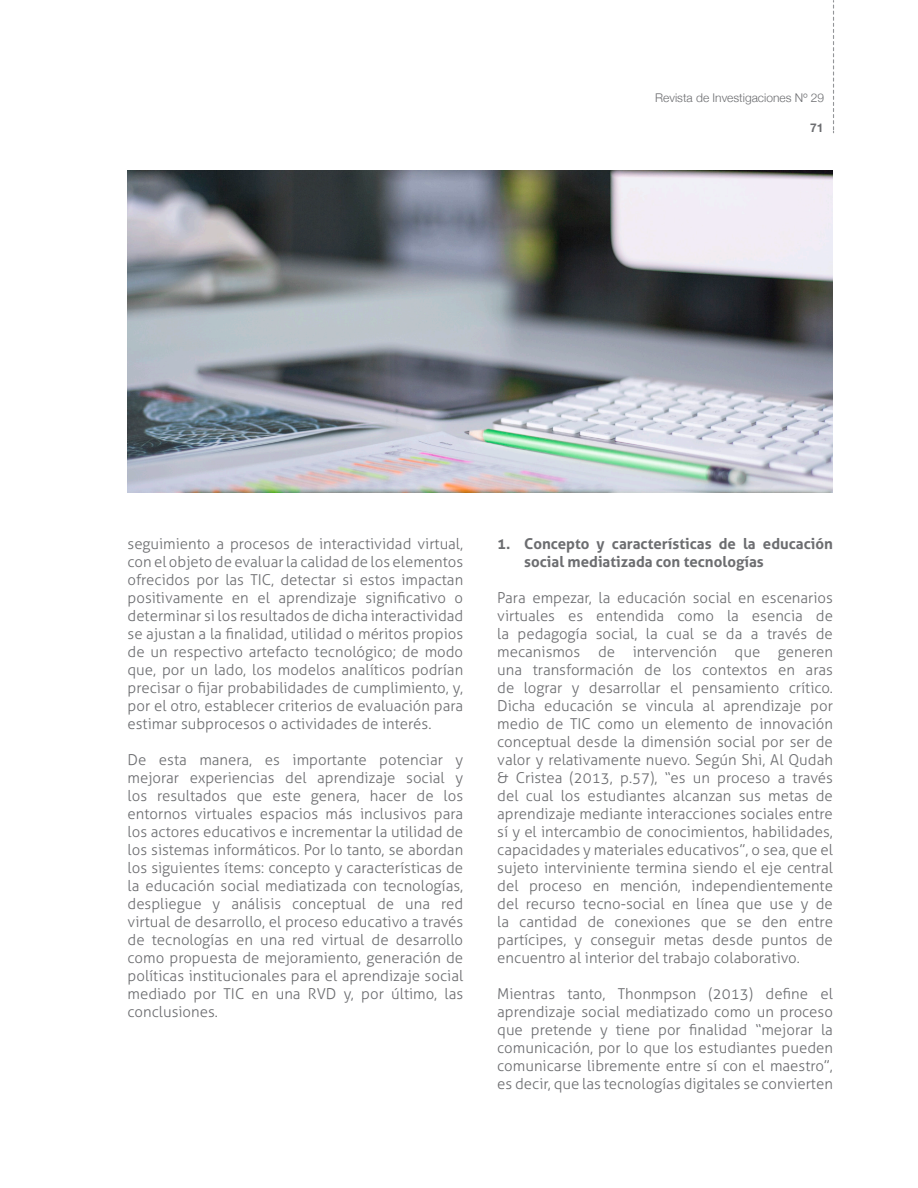
<style>
.page{position:relative;width:918px;height:1188px;background:#fff}
.page>*{position:absolute;margin:0;border:0;box-sizing:border-box;transform-origin:0 0}
.t1{font:300 15px/18px "Aller";color:#6c6d70;text-align:justify}
.t2{font:700 15px/18px "Aller";color:#6c6d70}
.t3{font:300 12px "Helvetica Neue";color:#6c6d70}
.t4{font:700 12px "Helvetica Neue";color:#6c6d70}
</style>
<div class="page">
<img style="left:128px;top:170px;width:705px;height:322px">
<svg style="left:833px;top:1px;width:1px;height:132px"></svg>
<p class="t3" style="left:655px;top:88px;width:170px">Revista de Investigaciones Nº 29</p>
<p class="t4" style="left:810px;top:118px;width:15px">71</p>
<p class="t1" style="left:128px;top:535px;width:337px">seguimiento a procesos de interactividad virtual, con el objeto de evaluar la calidad de los elementos ofrecidos por las TIC, detectar si estos impactan positivamente en el aprendizaje significativo o determinar si los resultados de dicha interactividad se ajustan a la finalidad, utilidad o méritos propios de un respectivo artefacto tecnológico; de modo que, por un lado, los modelos analíticos podrían precisar o fijar probabilidades de cumplimiento, y, por el otro, establecer criterios de evaluación para estimar subprocesos o actividades de interés.</p>
<p class="t1" style="left:128px;top:751px;width:337px">De esta manera, es importante potenciar y mejorar experiencias del aprendizaje social y los resultados que este genera, hacer de los entornos virtuales espacios más inclusivos para los actores educativos e incrementar la utilidad de los sistemas informáticos. Por lo tanto, se abordan los siguientes ítems: concepto y características de la educación social mediatizada con tecnologías, despliegue y análisis conceptual de una red virtual de desarrollo, el proceso educativo a través de tecnologías en una red virtual de desarrollo como propuesta de mejoramiento, generación de políticas institucionales para el aprendizaje social mediado por TIC en una RVD y, por último, las conclusiones.</p>
<p class="t2" style="left:524px;top:535px;width:310px;text-indent:-27px">1. Concepto y características de la educación social mediatizada con tecnologías</p>
<p class="t1" style="left:497px;top:589px;width:337px">Para empezar, la educación social en escenarios virtuales es entendida como la esencia de la pedagogía social, la cual se da a través de mecanismos de intervención que generen una transformación de los contextos en aras de lograr y desarrollar el pensamiento crítico.<br>Dicha educación se vincula al aprendizaje por medio de TIC como un elemento de innovación conceptual desde la dimensión social por ser de valor y relativamente nuevo. Según Shi, Al Qudah &amp; Cristea (2013, p.57), “es un proceso a través del cual los estudiantes alcanzan sus metas de aprendizaje mediante interacciones sociales entre sí y el intercambio de conocimientos, habilidades, capacidades y materiales educativos”, o sea, que el sujeto interviniente termina siendo el eje central del proceso en mención, independientemente del recurso tecno-social en línea que use y de la cantidad de conexiones que se den entre partícipes, y conseguir metas desde puntos de encuentro al interior del trabajo colaborativo.</p>
<p class="t1" style="left:497px;top:985px;width:337px">Mientras tanto, Thonmpson (2013) define el aprendizaje social mediatizado como un proceso que pretende y tiene por finalidad “mejorar la comunicación, por lo que los estudiantes pueden comunicarse libremente entre sí con el maestro”, es decir, que las tecnologías digitales se convierten</p>
</div>
